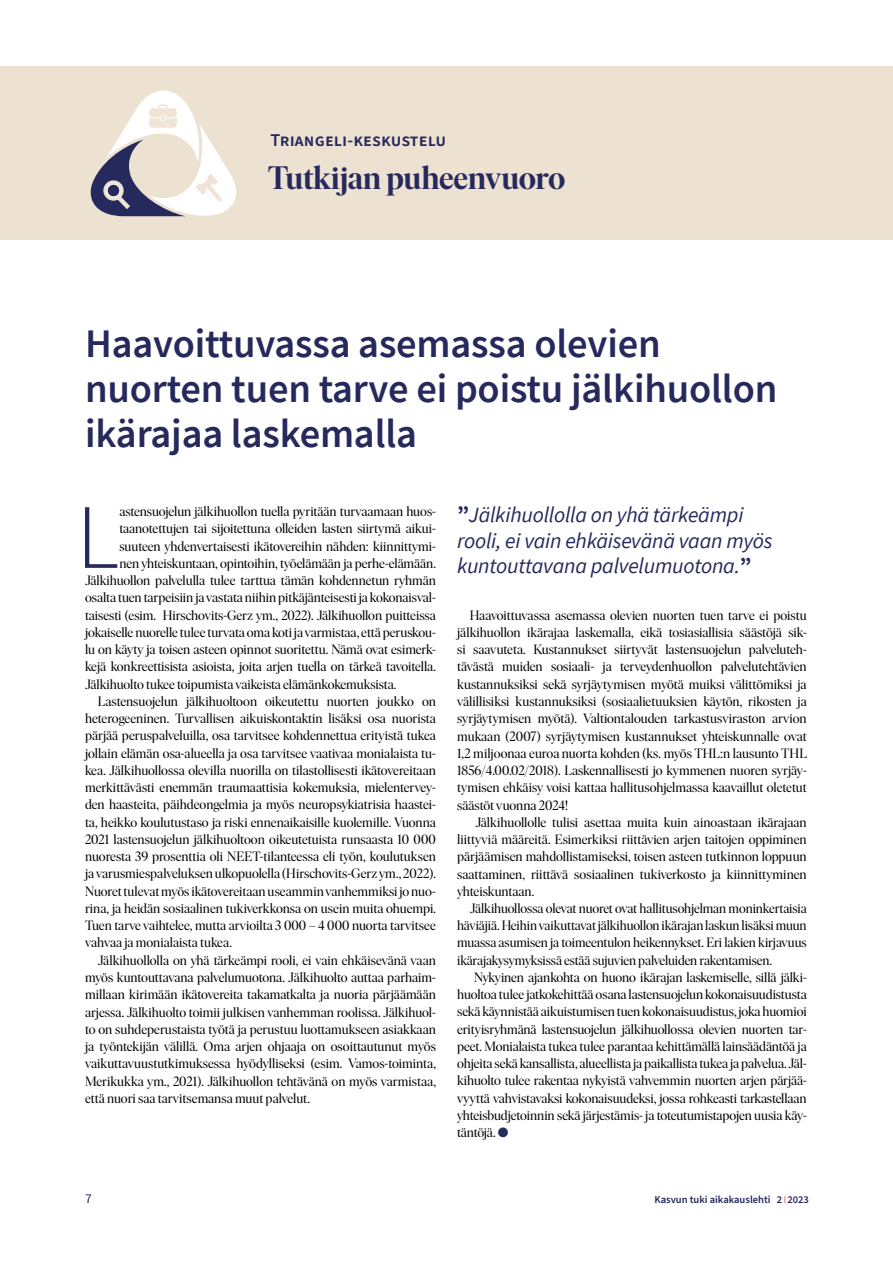
<style>
.page{position:relative;width:893px;height:1263px;background:#fff}
.page>*{position:absolute;margin:0;border:0;box-sizing:border-box;transform-origin:0 0}
.t1{font:300 92.1px "Source Sans Pro";color:#26295c}
.t2{font:600 40.5px/45px "Source Sans Pro";letter-spacing:-.005em;color:#26295c}
.t3{font:600 32.4px "Ivar Display";letter-spacing:-.01em;color:#26295c}
.t4{font:italic 21.75px/25.5px "Source Sans Pro";letter-spacing:-.01em;color:#26295c}
.t5{font:600 18px "Source Sans Pro";letter-spacing:.005em;color:#26295c}
.t6{font:13.5px/17.2px "Ivar Display";color:#000;text-align:justify}
.t7{font:13.5px "Source Sans Pro";color:#26295c}
.t8{font:600 10.5px "Source Sans Pro";color:#26295c}
.s1{font-weight:700;font-style:normal;font-size:22.5px}
.s2{font-weight:700;font-style:normal}
.s3{color:#26295c}
.s4{color:#f18e8d}
</style>
<div class="page">
<div style="left:0;top:67px;width:893px;height:173px;background:#ede2d2"></div>
<svg style="left:90px;top:90px;width:146px;height:126px"></svg>
<h3 class="t5" style="left:270px;top:128px;width:177px">Triangeli-keskustelu</h3>
<h3 class="t3" style="left:268px;top:160px;width:299px">Tutkijan puheenvuoro</h3>
<h2 class="t2" style="left:85px;top:320px;width:694px">Haavoittuvassa asemassa olevien nuorten tuen tarve ei poistu jälkihuollon ikärajaa laskemalla</h2>
<h1 class="t1" style="left:76px;top:481px;width:44px">L</h1>
<p class="t6" style="left:119px;top:503px;width:318px">astensuojelun jälkihuollon tuella pyritään turvaamaan huos-</p>
<p class="t6" style="left:119px;top:520px;width:318px">taanotettujen tai sijoitettuna olleiden lasten siirtymä aikui-</p>
<p class="t6" style="left:119px;top:538px;width:318px">suuteen yhdenvertaisesti ikätovereihin nähden: kiinnittymi-</p>
<p class="t6" style="left:119px;top:555px;width:318px">nen yhteiskuntaan, opintoihin, työelämään ja perhe-elämään.</p>
<p class="t6" style="left:85px;top:572px;width:352px">Jälkihuollon palvelulla tulee tarttua tämän kohdennetun ryhmän</p>
<p class="t6" style="left:85px;top:589px;width:352px">osalta tuen tarpeisiin ja vastata niihin pitkäjänteisesti ja kokonaisval-</p>
<p class="t6" style="left:85px;top:607px;width:352px">taisesti (esim. Hirschovits-Gerz ym., 2022). Jälkihuollon puitteissa</p>
<p class="t6" style="left:85px;top:624px;width:352px">jokaiselle nuorelle tulee turvata oma koti ja varmistaa, että peruskou-</p>
<p class="t6" style="left:85px;top:641px;width:352px">lu on käyty ja toisen asteen opinnot suoritettu. Nämä ovat esimerk-</p>
<p class="t6" style="left:85px;top:658px;width:352px">kejä konkreettisista asioista, joita arjen tuella on tärkeä tavoitella.</p>
<p class="t6" style="left:85px;top:676px;width:313px">Jälkihuolto tukee toipumista vaikeista elämänkokemuksista.</p>
<p class="t6" style="left:98px;top:693px;width:340px">Lastensuojelun jälkihuoltoon oikeutettu nuorten joukko on</p>
<p class="t6" style="left:85px;top:710px;width:352px">heterogeeninen. Turvallisen aikuiskontaktin lisäksi osa nuorista</p>
<p class="t6" style="left:85px;top:727px;width:352px">pärjää peruspalveluilla, osa tarvitsee kohdennettua erityistä tukea</p>
<p class="t6" style="left:85px;top:745px;width:352px">jollain elämän osa-alueella ja osa tarvitsee vaativaa monialaista tu-</p>
<p class="t6" style="left:85px;top:762px;width:352px">kea. Jälkihuollossa olevilla nuorilla on tilastollisesti ikätovereitaan</p>
<p class="t6" style="left:85px;top:779px;width:352px">merkittävästi enemmän traumaattisia kokemuksia, mielentervey-</p>
<p class="t6" style="left:85px;top:796px;width:352px">den haasteita, päihdeongelmia ja myös neuropsykiatrisia haastei-</p>
<p class="t6" style="left:85px;top:814px;width:352px">ta, heikko koulutustaso ja riski ennenaikaisille kuolemille. Vuonna</p>
<p class="t6" style="left:85px;top:831px;width:352px">2021 lastensuojelun jälkihuoltoon oikeutetuista runsaasta 10 000</p>
<p class="t6" style="left:85px;top:848px;width:352px">nuoresta 39 prosenttia oli NEET-tilanteessa eli työn, koulutuksen</p>
<p class="t6" style="left:85px;top:865px;width:352px">ja varusmiespalveluksen ulkopuolella (Hirschovits-Gerz ym., 2022).</p>
<p class="t6" style="left:85px;top:883px;width:352px">Nuoret tulevat myös ikätovereitaan useammin vanhemmiksi jo nuo-</p>
<p class="t6" style="left:85px;top:900px;width:352px">rina, ja heidän sosiaalinen tukiverkkonsa on usein muita ohuempi.</p>
<p class="t6" style="left:85px;top:917px;width:352px">Tuen tarve vaihtelee, mutta arvioilta 3 000 – 4 000 nuorta tarvitsee</p>
<p class="t6" style="left:85px;top:934px;width:148px">vahvaa ja monialaista tukea.</p>
<p class="t6" style="left:98px;top:952px;width:340px">Jälkihuollolla on yhä tärkeämpi rooli, ei vain ehkäisevänä vaan</p>
<p class="t6" style="left:85px;top:969px;width:352px">myös kuntouttavana palvelumuotona. Jälkihuolto auttaa parhaim-</p>
<p class="t6" style="left:85px;top:986px;width:352px">millaan kirimään ikätovereita takamatkalta ja nuoria pärjäämään</p>
<p class="t6" style="left:85px;top:1003px;width:352px">arjessa. Jälkihuolto toimii julkisen vanhemman roolissa. Jälkihuol-</p>
<p class="t6" style="left:85px;top:1021px;width:352px">to on suhdeperustaista työtä ja perustuu luottamukseen asiakkaan</p>
<p class="t6" style="left:85px;top:1038px;width:352px">ja työntekijän välillä. Oma arjen ohjaaja on osoittautunut myös</p>
<p class="t6" style="left:85px;top:1055px;width:352px">vaikuttavuustutkimuksessa hyödylliseksi (esim. Vamos-toiminta,</p>
<p class="t6" style="left:85px;top:1072px;width:352px">Merikukka ym., 2021). Jälkihuollon tehtävänä on myös varmistaa,</p>
<p class="t6" style="left:85px;top:1090px;width:226px">että nuori saa tarvitsemansa muut palvelut.</p>
<h3 class="t4" style="left:457px;top:502px;width:317px"><span class="s1">”</span>Jälkihuollolla on yhä tärkeämpi rooli, ei vain ehkäisevänä vaan myös kuntouttavana palvelumuotona.<span class="s2">”</span></h3>
<p class="t6" style="left:457px;top:607px;width:351px;text-indent:13px">Haavoittuvassa asemassa olevien nuorten tuen tarve ei poistu jälkihuollon ikärajaa laskemalla, eikä tosiasiallisia säästöjä sik&shy;si saavuteta. Kustannukset siirtyvät lastensuojelun palveluteh&shy;tävästä muiden sosiaali- ja terveydenhuollon palvelutehtävien kustannuksiksi sekä syrjäytymisen myötä muiksi välittömiksi ja välillisiksi kustannuksiksi (sosiaalietuuksien käytön, rikosten ja syrjäytymisen myötä). Valtiontalouden tarkastusviraston arvion mukaan (2007) syrjäytymisen kustannukset yhteiskunnalle ovat 1,2 miljoonaa euroa nuorta kohden (ks. myös THL:n lausunto THL 1856/4.00.02/2018). Laskennallisesti jo kymmenen nuoren syrjäy&shy;tymisen ehkäisy voisi kattaa hallitusohjelmassa kaavaillut oletetut säästöt vuonna 2024!</p>
<p class="t6" style="left:457px;top:814px;width:351px;text-indent:18px">Jälkihuollolle tulisi asettaa muita kuin ainoastaan ikärajaan liittyviä määreitä. Esimerkiksi riittävien arjen taitojen oppiminen pärjäämisen mahdollistamiseksi, toisen asteen tutkinnon loppuun saattaminen, riittävä sosiaalinen tukiverkosto ja kiinnittyminen yhteiskuntaan.</p>
<p class="t6" style="left:457px;top:900px;width:351px;text-indent:13px">Jälkihuollossa olevat nuoret ovat hallitusohjelman moninkertaisia häviäjiä. Heihin vaikuttavat jälkihuollon ikärajan laskun lisäksi muun muassa asumisen ja toimeentulon heikennykset. Eri lakien kirjavuus ikärajakysymyksissä estää sujuvien palveluiden rakentamisen.</p>
<p class="t6" style="left:457px;top:969px;width:351px;text-indent:17px">Nykyinen ajankohta on huono ikärajan laskemiselle, sillä jälki&shy;huoltoa tulee jatkokehittää osana lastensuojelun kokonaisuudistusta sekä käynnistää aikuistumisen tuen kokonaisuudistus, joka huomioi erityisryhmänä lastensuojelun jälkihuollossa olevien nuorten tar&shy;peet. Monialaista tukea tulee parantaa kehittämällä lainsäädäntöä ja ohjeita sekä kansallista, alueellista ja paikallista tukea ja palvelua. Jäl&shy;kihuolto tulee rakentaa nykyistä vahvemmin nuorten arjen pärjää&shy;vyyttä vahvistavaksi kokonaisuudeksi, jossa rohkeasti tarkastellaan yhteisbudjetoinnin sekä järjestämis- ja toteutumistapojen uusia käy&shy;täntöjä. <span class="s3">●</span></p>
<p class="t7" style="left:85px;top:1190px;width:8px">7</p>
<p class="t8" style="left:654px;top:1193px;width:156px">Kasvun tuki aikakauslehti 2 <span class="s4">I</span> 2023</p>
</div>
